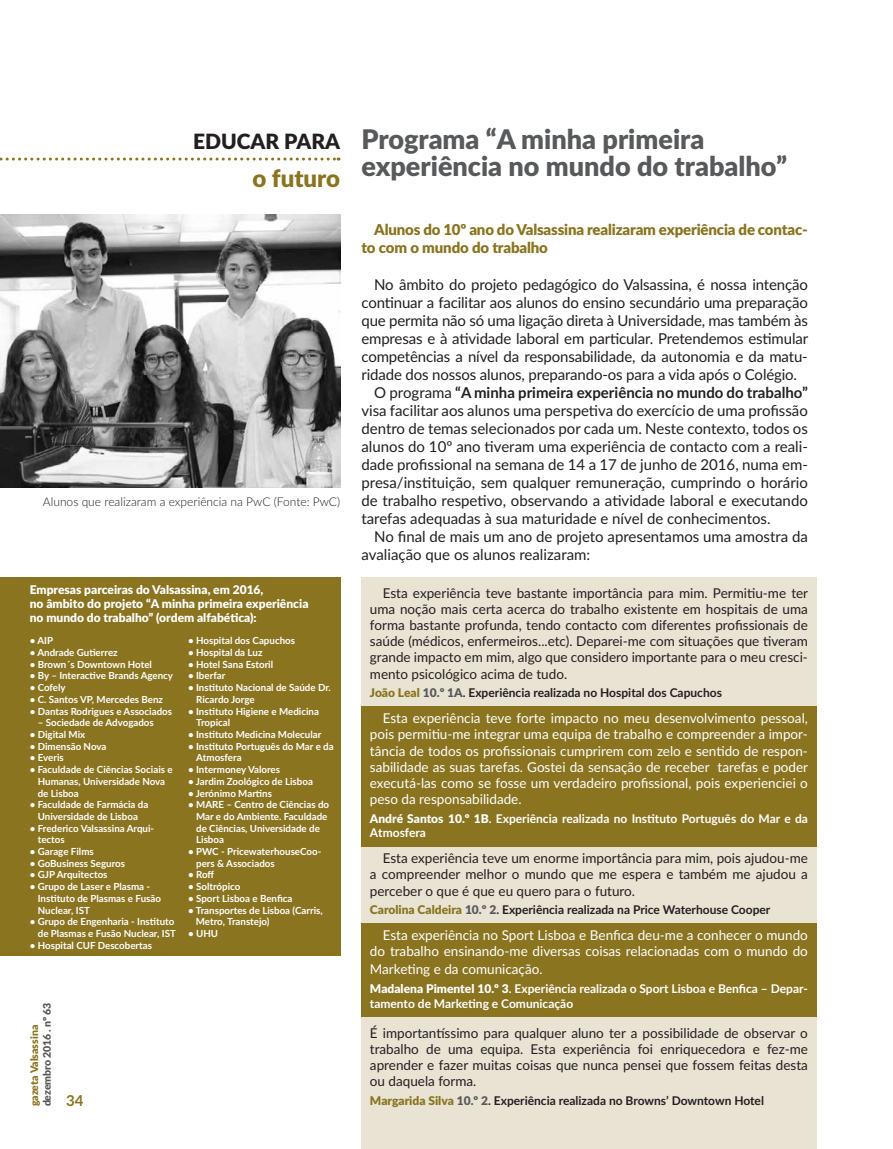
<style>
.page{position:relative;width:893px;height:1149px;background:#fff}
.page>*{position:absolute;margin:0;border:0;box-sizing:border-box;transform-origin:0 0}
.t1{font:900 27px/27px "Lato";color:#58595b}
.t2{font:900 24px "Lato";color:#8a7420}
.t3{font:900 21px "Lato";color:#231f20}
.t4{font:15px "Lato";letter-spacing:-.005em;color:#231f20}
.t5{font:900 15px/18px "Lato";letter-spacing:-.01em;color:#8a7420}
.t6{font:700 15px "Lato";color:#231f20}
.t7{font:700 15px "Lato";color:#8a7420}
.t8{font:13.5px/16.2px "Lato";color:#231f20;text-align:justify}
.t9{font:13.5px/16.2px "Lato";color:#fff;text-align:justify}
.t10{font:700 12px "Lato";color:#231f20}
.t11{font:700 12px/14.4px "Lato";color:#fff}
.t12{font:900 12px/14.4px "Lato";color:#fff}
.t13{font:300 12px "Lato";color:#231f20}
.t14{font:900 10.5px "Lato";letter-spacing:-.01em;color:#58595b}
.t15{font:900 10.5px "Lato";color:#8a7420}
.t16{font:700 9.75px/11.7px "Lato";color:#fff}
.s1{font-weight:400}
.s2{font-weight:900;color:#8a7420}
.s3{font-weight:900;color:#58595b}
.s4{font-weight:900}
</style>
<div class="page">
<div style="left:361px;top:577px;width:455px;height:571px;background:#e8e3d2"></div>
<div style="left:361px;top:705px;width:455px;height:141px;background:#8a7420"></div>
<div style="left:361px;top:923px;width:455px;height:93px;background:#8a7420"></div>
<svg style="left:0;top:157px;width:339px;height:3px"></svg>
<img style="left:0;top:215px;width:340px;height:272px">
<div style="left:0;top:577px;width:340px;height:378px;background:#8a7420"></div>
<h3 class="t3" style="left:193px;top:126px;width:144px">educar para</h3>
<h2 class="t2" style="left:252px;top:160px;width:89px">o futuro</h2>
<p class="t13" style="left:43px;top:493px;width:299px">Alunos que realizaram a experiência na PwC (Fonte: PwC)</p>
<p class="t12" style="left:30px;top:581px;width:280px">Empresas parceiras do Valsassina, em 2016,<br>no âmbito do projeto “A minha primeira experiência no mundo do trabalho” (ordem alfabética):</p>
<p class="t16" style="left:30px;top:634px;width:20px">• AIP</p>
<p class="t16" style="left:30px;top:646px;width:89px">• Andrade Gutierrez</p>
<p class="t16" style="left:30px;top:657px;width:124px">• Brown´s Downtown Hotel</p>
<p class="t16" style="left:30px;top:669px;width:145px">• By – Interactive Brands Agency</p>
<p class="t16" style="left:30px;top:681px;width:37px">• Cofely</p>
<p class="t16" style="left:30px;top:692px;width:135px">• C. Santos VP, Mercedes Benz</p>
<p class="t16" style="left:30px;top:704px;width:144px">• Dantas Rodrigues e Associados</p>
<p class="t16" style="left:38px;top:716px;width:118px">– Sociedade de Advogados</p>
<p class="t16" style="left:30px;top:728px;width:57px">• Digital Mix</p>
<p class="t16" style="left:30px;top:739px;width:78px">• Dimensão Nova</p>
<p class="t16" style="left:30px;top:751px;width:36px">• Everis</p>
<p class="t16" style="left:38px;top:763px;width:136px;text-indent:-8px">• Faculdade de Ciências Sociais e<br>Humanas, Universidade Nova de Lisboa</p>
<p class="t16" style="left:30px;top:798px;width:120px;text-align:center">• Faculdade de Farmácia da<br>Universidade de Lisboa</p>
<p class="t16" style="left:38px;top:821px;width:118px;text-indent:-8px">• Frederico Valsassina Arqui&shy;tectos</p>
<p class="t16" style="left:30px;top:845px;width:66px">• Garage Films</p>
<p class="t16" style="left:30px;top:856px;width:97px">• GoBusiness Seguros</p>
<p class="t16" style="left:30px;top:868px;width:15px">• GJP</p>
<p class="t16" style="left:57px;top:868px;width:52px">Arquitectos</p>
<p class="t16" style="left:38px;top:880px;width:125px;text-indent:-8px">• Grupo de Laser e Plasma -<br>Instituto de Plasmas e Fusão<br>Nuclear, IST</p>
<p class="t16" style="left:30px;top:915px;width:147px;text-align:right">• Grupo de Engenharia - Instituto de Plasmas e Fusão Nuclear, IST</p>
<p class="t16" style="left:30px;top:938px;width:124px">• Hospital CUF Descobertas</p>
<p class="t16" style="left:188px;top:634px;width:108px">• Hospital dos Capuchos</p>
<p class="t16" style="left:188px;top:646px;width:76px">• Hospital da Luz</p>
<p class="t16" style="left:188px;top:657px;width:87px">• Hotel Sana Estoril</p>
<p class="t16" style="left:188px;top:669px;width:39px">• Iberfar</p>
<p class="t16" style="left:196px;top:681px;width:136px;text-indent:-8px">• Instituto Nacional de Saúde Dr.<br>Ricardo Jorge</p>
<p class="t16" style="left:196px;top:704px;width:124px;text-indent:-8px">• Instituto H igiene e Medicina<br>Tropical</p>
<p class="t16" style="left:188px;top:728px;width:135px">• Instituto Medicina Molecular</p>
<p class="t16" style="left:196px;top:739px;width:139px;text-indent:-8px">• Instituto Português do Mar e da<br>Atmosfera</p>
<p class="t16" style="left:188px;top:763px;width:93px">• Intermoney Valores</p>
<p class="t16" style="left:188px;top:774px;width:126px">• Jardim Zoológico de Lisboa</p>
<p class="t16" style="left:188px;top:786px;width:85px">• Jerónimo Martins</p>
<p class="t16" style="left:196px;top:798px;width:134px;text-indent:-8px">• MARE – Centro de Ciências do<br>Mar e do Ambiente. Faculdade de Ciências, Universidade de<br>Lisboa</p>
<p class="t16" style="left:196px;top:845px;width:127px;text-indent:-8px">• PWC - PricewaterhouseCoo&shy;pers &amp; Associados</p>
<p class="t16" style="left:188px;top:868px;width:28px">• Roff</p>
<p class="t16" style="left:188px;top:880px;width:54px">• Soltrópico</p>
<p class="t16" style="left:188px;top:891px;width:106px">• Sport Lisboa e Benfica</p>
<p class="t16" style="left:196px;top:903px;width:128px;text-indent:-8px">• Transportes de Lisboa (Carris,<br>Metro, Transtejo)</p>
<p class="t16" style="left:188px;top:926px;width:16px">• UHU</p>
<p class="t14" style="left:39px;top:1106px;width:105px;rotate:-90deg">dezembro 2016 . nº 63</p>
<p class="t15" style="left:26px;top:1106px;width:83px;rotate:-90deg">gazeta Valsassina</p>
<h3 class="t7" style="left:66px;top:1089px;width:19px">34</h3>
<h1 class="t1" style="left:361px;top:125px;width:427px">Programa “A minha primeira experiência no mundo do trabalho”</h1>
<h3 class="t5" style="left:361px;top:220px;width:448px;text-indent:13px">Alunos do 10º ano do Valsassina realizaram experiência de contac&shy;to com o mundo do trabalho</h3>
<h3 class="t4" style="left:374px;top:273px;width:435px">No âmbito do projeto pedagógico do Valsassina, é nossa intenção</h3>
<h3 class="t4" style="left:361px;top:291px;width:448px">continuar a facilitar aos alunos do ensino secundário uma preparação</h3>
<h3 class="t4" style="left:361px;top:309px;width:448px">que permita não só uma ligação direta à Universidade, mas também às</h3>
<h3 class="t4" style="left:361px;top:327px;width:448px">empresas e à atividade laboral em particular. Pretendemos estimular</h3>
<h3 class="t4" style="left:361px;top:345px;width:448px">competências a nível da responsabilidade, da autonomia e da matu-</h3>
<h3 class="t4" style="left:361px;top:363px;width:437px">ridade dos nossos alunos, preparando-os para a vida após o Colégio.</h3>
<h3 class="t6" style="left:374px;top:381px;width:435px"><span class="s1">O programa</span> “A minha primeira experiência no mundo do trabalho”</h3>
<h3 class="t4" style="left:361px;top:399px;width:448px">visa facilitar aos alunos uma perspetiva do exercício de uma profissão</h3>
<h3 class="t4" style="left:361px;top:417px;width:448px">dentro de temas selecionados por cada um. Neste contexto, todos os</h3>
<h3 class="t4" style="left:361px;top:435px;width:448px">alunos do 10º ano tiveram uma experiência de contacto com a reali-</h3>
<h3 class="t4" style="left:361px;top:453px;width:448px">dade profissional na semana de 14 a 17 de junho de 2016, numa em-</h3>
<h3 class="t4" style="left:361px;top:471px;width:448px">presa/instituição, sem qualquer remuneração, cumprindo o horário</h3>
<h3 class="t4" style="left:361px;top:489px;width:448px">de trabalho respetivo, observando a atividade laboral e executando</h3>
<h3 class="t4" style="left:361px;top:507px;width:411px">tarefas adequadas à sua maturidade e nível de conhecimentos.</h3>
<h3 class="t4" style="left:374px;top:525px;width:435px">No final de mais um ano de projeto apresentamos uma amostra da</h3>
<h3 class="t4" style="left:361px;top:543px;width:230px">avaliação que os alunos realizaram:</h3>
<p class="t8" style="left:370px;top:584px;width:440px;text-indent:13px">Esta experiência teve bastante importância para mim. Permitiu-me ter uma noção mais certa acerca do trabalho existente em hospitais de uma forma bastante profunda, tendo contacto com diferentes profissionais de saúde (médicos, enfermeiros...etc). Deparei-me com situações que tiveram grande impacto em mim, algo que considero importante para o meu cresci&shy;mento psicológico acima de tudo.</p>
<p class="t10" style="left:370px;top:684px;width:353px"><span class="s2">João Leal</span> <span class="s3">10.º 1A</span>. Experiência realizada no Hospital dos Capuchos</p>
<p class="t9" style="left:370px;top:709px;width:440px;text-indent:13px">Esta experiência teve forte impacto no meu desenvolvimento pessoal, pois permitiu‐me integrar uma equipa de trabalho e compreender a impor&shy;tância de todos os profissionais cumprirem com zelo e sentido de respon&shy;sabilidade as suas tarefas. Gostei da sensação de receber tarefas e poder executá‐las como se fosse um verdadeiro profissional, pois experienciei o peso da responsabilidade.</p>
<p class="t11" style="left:370px;top:810px;width:439px"><span class="s4">André Santos 10.º 1B</span>. Experiência realizada no Instituto Português do Mar e da<br>Atmosfera</p>
<h3 class="t8" style="left:370px;top:849px;width:439px;text-indent:13px">Esta experiência teve um enorme importância para mim, pois ajudou-me a compreender melhor o mundo que me espera e também me ajudou a perceber o que é que eu quero para o futuro.</h3>
<p class="t10" style="left:370px;top:900px;width:402px"><span class="s2">Carolina Caldeira</span> <span class="s3">10.º 2</span>. Experiência realizada na Price Waterhouse Cooper</p>
<h3 class="t9" style="left:370px;top:926px;width:439px;text-align:right">Esta experiência no Sport Lisboa e Benfica deu-me a conhecer o mundo do trabalho ensinando-me diversas coisas relacionadas com o mundo do</h3>
<h3 class="t9" style="left:370px;top:960px;width:174px">Marketing e da comunicação.</h3>
<p class="t11" style="left:370px;top:980px;width:439px"><span class="s4">Madalena Pimentel 10.º 3</span>. Experiência realizada o Sport Lisboa e Benfica – Depar&shy;tamento de Marketing e Comunicação</p>
<h3 class="t8" style="left:370px;top:1023px;width:439px">É importantíssimo para qualquer aluno ter a possibilidade de observar o trabalho de uma equipa. Esta experiência foi enriquecedora e fez-me aprender e fazer muitas coisas que nunca pensei que fossem feitas desta ou daquela forma.</h3>
<p class="t10" style="left:370px;top:1091px;width:396px"><span class="s2">Margarida Silva</span> <span class="s3">10.º 2</span>. Experiência realizada no Browns’ Downtown Hotel</p>
</div>
